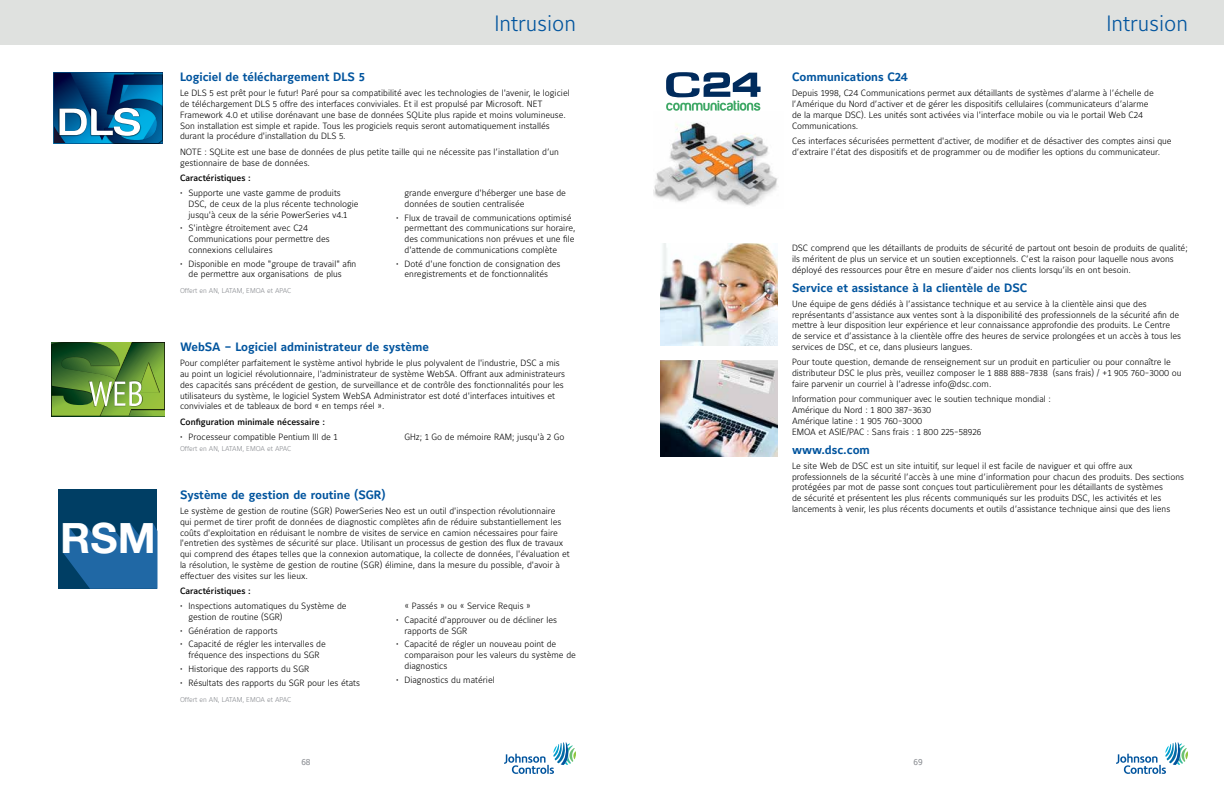
<style>
.page{position:relative;width:1224px;height:792px;background:#fff}
.page>*{position:absolute;margin:0;border:0;box-sizing:border-box;transform-origin:0 0}
.t1{font:700 41.9px "Helvetica Neue LT Pro";color:#fff}
.t2{font:300 22px "Maurea Jci Lf ML";color:#00549e}
.t3{font:700 12px "Maurea Jci Lf ML";color:#00549e}
.t4{font:300 9px/10.8px "Maurea Jci Lf ML";color:#000}
.t5{font:500 9px "Maurea Jci Lf ML";color:#000}
.t6{font:9px "Maurea Jci Lf ML";color:#878a8f}
.t7{font:300 7px "Maurea Jci Lf ML";color:#878a8f}
</style>
<div class="page">
<svg style="left:53px;top:72px;width:110px;height:72px;background:#206593"></svg>
<svg style="left:51px;top:342px;width:114px;height:75px;background:#5f8b3c"></svg>
<div style="left:59px;top:490px;width:98px;height:99px;background:#003e64"></div>
<svg style="left:63px;top:523px;width:94px;height:66px"></svg>
<img style="left:653px;top:122px;width:125px;height:84px">
<svg style="left:666px;top:72px;width:95px;height:39px"></svg>
<img style="left:660px;top:360px;width:118px;height:96px">
<img style="left:660px;top:244px;width:118px;height:102px">
<svg style="left:1116px;top:742px;width:72px;height:32px"></svg>
<div style="left:612px;top:0;width:612px;height:45px;background:#dfe1df"></div>
<svg style="left:504px;top:742px;width:72px;height:32px"></svg>
<div style="left:0;top:0;width:621px;height:45px;background:#dfe1df"></div>
<h1 class="t1" style="left:60px;top:512px;width:97px">RSM</h1>
<h2 class="t2" style="left:494px;top:9px;width:83px">Intrusion</h2>
<h3 class="t3" style="left:180px;top:70px;width:186px">Logiciel de téléchargement DLS 5</h3>
<p class="t4" style="left:180px;top:88px;width:391px">Le DLS 5 est prêt pour le futur! Paré pour sa compatibilité avec les technologies de l'avenir, le logiciel de téléchargement DLS 5 offre des interfaces conviviales. Et il est propulsé par Microsoft. NET Framework 4.0 et utilise dorénavant une base de données SQLite plus rapide et moins volumineuse.<br>Son installation est simple et rapide. Tous les progiciels requis seront automatiquement installés durant la procédure d'installation du DLS 5.</p>
<p class="t4" style="left:180px;top:146px;width:381px">NOTE : SQLite est une base de données de plus petite taille qui ne nécessite pas l’installation d’un gestionnaire de base de données.</p>
<p class="t5" style="left:180px;top:172px;width:72px">Caractéristiques :</p>
<p class="t4" style="left:189px;top:187px;width:172px;text-indent:-9px">• Supporte une vaste gamme de produits<br>DSC, de ceux de la plus récente technologie jusqu'à ceux de la série PowerSeries v4.1</p>
<p class="t4" style="left:189px;top:223px;width:143px;text-indent:-9px">• S'intègre étroitement avec C24<br>Communications pour permettre des connexions cellulaires</p>
<p class="t4" style="left:189px;top:258px;width:169px;text-indent:-9px">• Disponible en mode "groupe de travail" afin de permettre aux organisations de plus</p>
<p class="t4" style="left:405px;top:187px;width:163px">grande envergure d'héberger une base de données de soutien centralisée</p>
<p class="t4" style="left:405px;top:212px;width:173px;text-indent:-9px">• Flux de travail de communications optimisé permettant des communications sur horaire, des communications non prévues et une file d'attende de communications complète</p>
<p class="t4" style="left:396px;top:258px;width:166px;text-align:center">• Doté d'une fonction de consignation des enregistrements et de fonctionnalités</p>
<p class="t7" style="left:180px;top:286px;width:113px">Offert en AN, LATAM, EMOA et APAC</p>
<h3 class="t3" style="left:180px;top:340px;width:251px">WebSA – Logiciel administrateur de système</h3>
<p class="t4" style="left:180px;top:358px;width:387px">Pour compléter parfaitement le système antivol hybride le plus polyvalent de l'industrie, DSC a mis au point un logiciel révolutionnaire, l'administrateur de système WebSA. Offrant aux administrateurs des capacités sans précédent de gestion, de surveillance et de contrôle des fonctionnalités pour les utilisateurs du système, le logiciel System WebSA Administrator est doté d'interfaces intuitives et conviviales et de tableaux de bord « en temps réel ».</p>
<p class="t5" style="left:180px;top:416px;width:147px">Configuration minimale nécessaire :</p>
<p class="t4" style="left:180px;top:431px;width:159px">• Processeur compatible Pentium III de 1</p>
<p class="t4" style="left:405px;top:431px;width:162px">GHz; 1 Go de mémoire RAM; jusqu'à 2 Go</p>
<p class="t7" style="left:180px;top:444px;width:113px">Offert en AN, LATAM, EMOA et APAC</p>
<h3 class="t3" style="left:180px;top:487px;width:207px">Système de gestion de routine (SGR)</h3>
<p class="t4" style="left:180px;top:505px;width:391px">Le système de gestion de routine (SGR) PowerSeries Neo est un outil d'inspection révolutionnaire<br>qui permet de tirer profit de données de diagnostic complètes afin de réduire substantiellement les coûts d'exploitation en réduisant le nombre de visites de service en camion nécessaires pour faire l'entretien des systèmes de sécurité sur place. Utilisant un processus de gestion des flux de travaux qui comprend des étapes telles que la connexion automatique, la collecte de données, l'évaluation et la résolution, le système de gestion de routine (SGR) élimine, dans la mesure du possible, d'avoir à effectuer des visites sur les lieux.</p>
<p class="t5" style="left:180px;top:586px;width:72px">Caractéristiques :</p>
<p class="t4" style="left:189px;top:601px;width:160px;text-indent:-9px">• Inspections automatiques du Système de gestion de routine (SGR)</p>
<p class="t4" style="left:180px;top:625px;width:99px">• Génération de rapports</p>
<p class="t4" style="left:180px;top:639px;width:147px;text-align:center">• Capacité de régler les intervalles de fréquence des inspections du SGR</p>
<p class="t4" style="left:180px;top:663px;width:131px">• Historique des rapports du SGR</p>
<p class="t4" style="left:180px;top:677px;width:181px">• Résultats des rapports du SGR pour les états</p>
<p class="t4" style="left:405px;top:601px;width:128px">« Passés » ou « Service Requis »</p>
<p class="t4" style="left:405px;top:614px;width:154px;text-indent:-9px">• Capacité d'approuver ou de décliner les rapports de SGR</p>
<p class="t4" style="left:405px;top:639px;width:173px;text-indent:-9px">• Capacité de régler un nouveau point de comparaison pour les valeurs du système de diagnostics</p>
<p class="t4" style="left:396px;top:674px;width:100px">• Diagnostics du matériel</p>
<p class="t7" style="left:180px;top:695px;width:113px">Offert en AN, LATAM, EMOA et APAC</p>
<p class="t6" style="left:301px;top:756px;width:11px">68</p>
<h2 class="t2" style="left:1106px;top:9px;width:83px">Intrusion</h2>
<h3 class="t3" style="left:792px;top:70px;width:117px">Communications C24</h3>
<p class="t4" style="left:792px;top:88px;width:363px">Depuis 1998, C24 Communications permet aux détaillants de systèmes d’alarme à l’échelle de l’Amérique du Nord d’activer et de gérer les dispositifs cellulaires (communicateurs d’alarme de la marque DSC). Les unités sont activées via l'interface mobile ou via le portail Web C24<br>Communications.</p>
<p class="t4" style="left:792px;top:135px;width:381px">Ces interfaces sécurisées permettent d'activer, de modifier et de désactiver des comptes ainsi que d’extraire l’état des dispositifs et de programmer ou de modifier les options du communicateur.</p>
<p class="t4" style="left:792px;top:242px;width:397px">DSC comprend que les détaillants de produits de sécurité de partout ont besoin de produits de qualité; ils méritent de plus un service et un soutien exceptionnels. C’est la raison pour laquelle nous avons déployé des ressources pour être en mesure d’aider nos clients lorsqu’ils en ont besoin.</p>
<h3 class="t3" style="left:792px;top:280px;width:237px">Service et assistance à la clientèle de DSC</h3>
<p class="t4" style="left:792px;top:298px;width:391px">Une équipe de gens dédiés à l’assistance technique et au service à la clientèle ainsi que des représentants d’assistance aux ventes sont à la disponibilité des professionnels de la sécurité afin de mettre à leur disposition leur expérience et leur connaissance approfondie des produits. Le Centre de service et d’assistance à la clientèle offre des heures de service prolongées et un accès à tous les services de DSC, et ce, dans plusieurs langues.</p>
<p class="t4" style="left:792px;top:357px;width:391px">Pour toute question, demande de renseignement sur un produit en particulier ou pour connaître le distributeur DSC le plus près, veuillez composer le 1 888 888-7838 (sans frais) / +1 905 760-3000 ou faire parvenir un courriel à l’adresse info@dsc.com.</p>
<p class="t4" style="left:792px;top:394px;width:260px">Information pour communiquer avec le soutien technique mondial :<br>Amérique du Nord : 1 800 387-3630<br>Amérique latine : 1 905 760-3000<br>EMOA et ASIE/PAC : Sans frais : 1 800 225-58926</p>
<h3 class="t3" style="left:792px;top:442px;width:80px">www.dsc.com</h3>
<p class="t4" style="left:792px;top:460px;width:394px">Le site Web de DSC est un site intuitif, sur lequel il est facile de naviguer et qui offre aux professionnels de la sécurité l’accès à une mine d’information pour chacun des produits. Des sections protégées par mot de passe sont conçues tout particulièrement pour les détaillants de systèmes<br>de sécurité et présentent les plus récents communiqués sur les produits DSC, les activités et les lancements à venir, les plus récents documents et outils d’assistance technique ainsi que des liens</p>
<p class="t6" style="left:913px;top:756px;width:11px">69</p>
</div>
